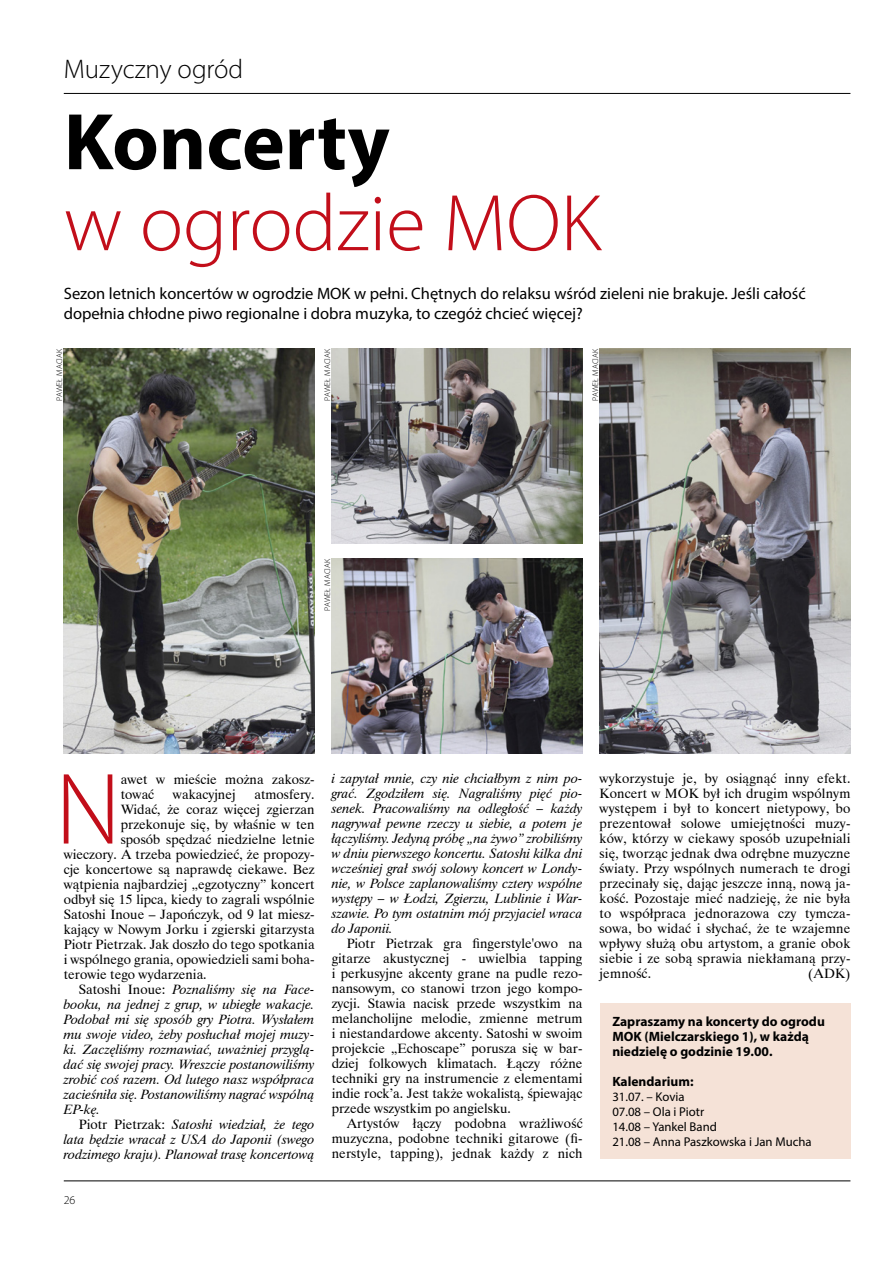
<style>
.page{position:relative;width:893px;height:1263px;background:#fff}
.page>*{position:absolute;margin:0;border:0;box-sizing:border-box;transform-origin:0 0}
.t1{font:300 102.45px "Myriad Pro";color:#c20e1a}
.t2{font:300 81px "Myriad Pro";color:#c20e1a}
.t3{font:700 81px "Myriad Pro";color:#000}
.t4{font:300 27px "Myriad Pro";color:#000}
.t5{font:16.5px/19.5px "Myriad Pro";color:#000}
.t6{font:13.5px/15px "Dutch 801 BT";color:#000;text-align:justify}
.t7{font:italic 13.5px/15px "Dutch 801 BT";color:#000;text-align:justify}
.t8{font:700 13.5px/15px "Myriad Pro";color:#000}
.t9{font:12.75px/15px "Myriad Pro";color:#000}
.t10{font:300 12px "Myriad Pro";color:#000}
.t11{font:300 8.25px "Myriad Pro";letter-spacing:.02em;color:#000}
.s1{font-style:normal}
</style>
<div class="page">
<hr style="left:64px;top:1180px;width:786px;height:1px;background:#000">
<hr style="left:64px;top:93px;width:786px;height:1px;background:#000">
<div style="left:600px;top:1003px;width:250px;height:155px;background:#f5e2d7"></div>
<img style="left:64px;top:348px;width:251px;height:405px">
<img style="left:600px;top:348px;width:250px;height:405px">
<img style="left:332px;top:348px;width:251px;height:195px">
<img style="left:332px;top:558px;width:251px;height:195px">
<h3 class="t4" style="left:64px;top:54px;width:181px">Muzyczny ogród</h3>
<h2 class="t3" style="left:64px;top:89px;width:327px">Koncerty</h2>
<h2 class="t2" style="left:64px;top:179px;width:539px">w ogrodzie MOK</h2>
<p class="t5" style="left:64px;top:284px;width:743px">Sezon letnich koncertów w ogrodzie MOK w pełni. Chętnych do relaksu wśród zieleni nie brakuje. Jeśli całość dopełnia chłodne piwo regionalne i dobra muzyka, to czegóż chcieć więcej?</p>
<p class="t11" style="left:55px;top:400px;width:54px;rotate:-90deg">PAWEŁ MACIAK</p>
<p class="t11" style="left:323px;top:400px;width:54px;rotate:-90deg">PAWEŁ MACIAK</p>
<p class="t11" style="left:323px;top:610px;width:54px;rotate:-90deg">PAWEŁ MACIAK</p>
<p class="t11" style="left:591px;top:400px;width:54px;rotate:-90deg">PAWEŁ MACIAK</p>
<h1 class="t1" style="left:55px;top:753px;width:67px">N</h1>
<p class="t6" style="left:121px;top:771px;width:195px">awet w mieście można zakosz&shy;tować</p>
<p class="t6" style="left:173px;top:786px;width:64px">wakacyjnej</p>
<p class="t6" style="left:254px;top:786px;width:62px">atmosfery.</p>
<p class="t6" style="left:121px;top:801px;width:195px">Widać, że coraz więcej zgierzan</p>
<p class="t6" style="left:121px;top:816px;width:195px">przekonuje się, by właśnie w ten</p>
<p class="t6" style="left:121px;top:831px;width:195px">sposób spędzać niedzielne letnie</p>
<p class="t6" style="left:64px;top:846px;width:252px">wieczory. A trzeba powiedzieć, że propozy-</p>
<p class="t6" style="left:64px;top:861px;width:252px">cje koncertowe są naprawdę ciekawe. Bez</p>
<p class="t6" style="left:64px;top:876px;width:252px">wątpienia najbardziej „egzotyczny” koncert</p>
<p class="t6" style="left:64px;top:891px;width:252px">odbył się 15 lipca, kiedy to zagrali wspólnie</p>
<p class="t6" style="left:64px;top:906px;width:252px">Satoshi Inoue – Japończyk, od 9 lat miesz-</p>
<p class="t6" style="left:64px;top:921px;width:252px">kający w Nowym Jorku i zgierski gitarzysta</p>
<p class="t6" style="left:64px;top:936px;width:252px">Piotr Pietrzak. Jak doszło do tego spotkania</p>
<p class="t6" style="left:64px;top:951px;width:252px">i wspólnego grania, opowiedzieli sami boha-</p>
<p class="t6" style="left:64px;top:966px;width:144px">terowie tego wydarzenia.</p>
<p class="t7" style="left:79px;top:980px;width:237px"><span class="s1">Satoshi Inoue:</span> Poznaliśmy się na Face-</p>
<p class="t7" style="left:64px;top:995px;width:252px">booku, na jednej z grup, w ubiegłe wakacje.</p>
<p class="t7" style="left:64px;top:1010px;width:252px">Podobał mi się sposób gry Piotra. Wysłałem</p>
<p class="t7" style="left:64px;top:1025px;width:252px">mu swoje video, żeby posłuchał mojej muzy-</p>
<p class="t7" style="left:64px;top:1040px;width:252px">ki. Zaczęliśmy rozmawiać, uważniej przyglą-</p>
<p class="t7" style="left:64px;top:1055px;width:252px">dać się swojej pracy. Wreszcie postanowiliśmy</p>
<p class="t7" style="left:64px;top:1070px;width:252px">zrobić coś razem. Od lutego nasz współpraca</p>
<p class="t7" style="left:64px;top:1085px;width:252px">zacieśniła się. Postanowiliśmy nagrać wspólną</p>
<p class="t7" style="left:64px;top:1100px;width:38px">EP-kę.</p>
<p class="t7" style="left:79px;top:1115px;width:237px"><span class="s1">Piotr Pietrzak:</span> Satoshi wiedział, że tego</p>
<p class="t7" style="left:64px;top:1130px;width:252px">lata będzie wracał z USA do Japonii (swego</p>
<p class="t7" style="left:64px;top:1145px;width:252px">rodzimego kraju). Planował trasę koncertową</p>
<p class="t10" style="left:64px;top:1193px;width:13px">26</p>
<p class="t7" style="left:332px;top:770px;width:252px">i zapytał mnie, czy nie chciałbym z nim po&shy;grać. Zgodziłem się. Nagraliśmy pięć pio&shy;senek. Pracowaliśmy na odległość – każdy nagrywał pewne rzeczy u siebie, a potem je łączyliśmy. Jedyną próbę „na żywo” zrobiliśmy w dniu pierwszego koncertu. Satoshi kilka dni wcześniej grał swój solowy koncert w Londy&shy;nie, w Polsce zaplanowaliśmy cztery wspólne występy – w Łodzi, Zgierzu, Lublinie i War&shy;szawie. Po tym ostatnim mój przyjaciel wraca do Japonii.</p>
<p class="t6" style="left:332px;top:936px;width:252px;text-indent:15px">Piotr Pietrzak gra fingerstyle'owo na gitarze akustycznej - uwielbia tapping i perkusyjne akcenty grane na pudle rezo&shy;nansowym, co stanowi trzon jego kompo&shy;zycji. Stawia nacisk przede wszystkim na melancholijne melodie, zmienne metrum i niestandardowe akcenty. Satoshi w swoim projekcie „Echoscape” porusza się w bar&shy;dziej folkowych klimatach. Łączy różne techniki gry na instrumencie z elementami indie rock’a. Jest także wokalistą, śpiewając przede wszystkim po angielsku.</p>
<p class="t6" style="left:332px;top:1116px;width:252px;text-indent:15px">Artystów łączy podobna wrażliwość muzyczna, podobne techniki gitarowe (fi&shy;nerstyle, tapping), jednak każdy z nich</p>
<p class="t6" style="left:600px;top:771px;width:252px">wykorzystuje je, by osiągnąć inny efekt.<br>Koncert w MOK był ich drugim wspólnym występem i był to koncert nietypowy, bo prezentował solowe umiejętności muzy&shy;ków, którzy w ciekawy sposób uzupełniali się, tworząc jednak dwa odrębne muzyczne światy. Przy wspólnych numerach te drogi przecinały się, dając jeszcze inną, nową ja&shy;kość. Pozostaje mieć nadzieję, że nie była to współpraca jednorazowa czy tymcza&shy;sowa, bo widać i słychać, że te wzajemne wpływy służą obu artystom, a granie obok siebie i ze sobą sprawia niekłamaną przy&shy;jemność.</p>
<p class="t6" style="left:808px;top:966px;width:44px">(ADK)</p>
<p class="t8" style="left:612px;top:1013px;width:214px">Zapraszamy na koncerty do ogrodu<br>MOK (Mielczarskiego 1), w każdą niedzielę o godzinie 19.00.</p>
<p class="t8" style="left:612px;top:1073px;width:83px">Kalendarium:</p>
<p class="t9" style="left:612px;top:1089px;width:201px">31.07. – Kovia<br>07.08 – Ola i Piotr<br>14.08 – Yankel Band<br>21.08 – Anna Paszkowska i Jan Mucha</p>
</div>
